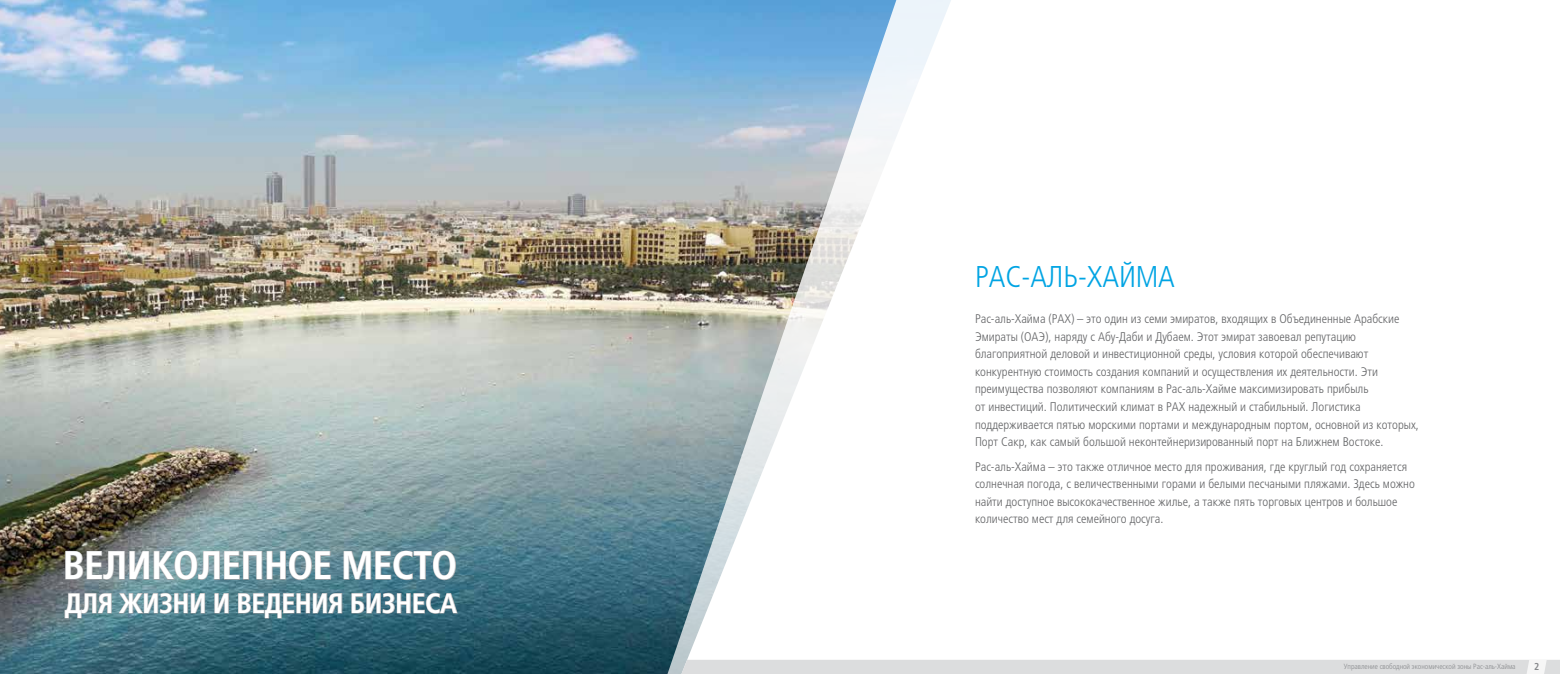
<style>
.page{position:relative;width:1560px;height:674px;background:#fff}
.page>*{position:absolute;margin:0;border:0;box-sizing:border-box;transform-origin:0 0}
.t1{font:700 condensed 39.75px "Frutiger LTCYR";letter-spacing:-.02em;color:#fff}
.t2{font:300 condensed 30px "Frutiger LTCYR";color:#00a4e3}
.t3{font:700 condensed 27.88px "Frutiger LTCYR";letter-spacing:-.02em;color:#fff}
.t4{font:300 condensed 12.5px/17.5px "Frutiger LTCYR";color:#636466}
.t5{font:700 condensed 10px "Frutiger LT Pro";color:#87898c}
.t6{font:300 condensed 7.5px "Frutiger LTCYR";color:#87898c}
</style>
<div class="page">
<img style="left:0;top:0;width:663px;height:673px">
<svg style="left:663px;top:0;width:18px;height:673px;background:#819ba4"></svg>
<svg style="left:681px;top:0;width:270px;height:659px"></svg>
<svg style="left:681px;top:659px;width:878px;height:14px;background:#dedfe0"></svg>
<svg style="left:65px;top:550px;width:266px;height:30px;background:#789197"></svg>
<svg style="left:343px;top:550px;width:113px;height:30px;background:#608693"></svg>
<svg style="left:65px;top:592px;width:47px;height:26px"></svg>
<svg style="left:119px;top:592px;width:86px;height:21px;background:#6f929c"></svg>
<svg style="left:214px;top:592px;width:15px;height:21px"></svg>
<svg style="left:238px;top:592px;width:104px;height:26px;background:#5c818e"></svg>
<svg style="left:351px;top:592px;width:106px;height:21px;background:#537a88"></svg>
<h1 class="t1" style="left:63px;top:544px;width:396px">ВЕЛИКОЛЕПНОЕ МЕСТО</h1>
<h3 class="t3" style="left:65px;top:588px;width:394px">ДЛЯ ЖИЗНИ И ВЕДЕНИЯ БИЗНЕСА</h3>
<h2 class="t2" style="left:974px;top:261px;width:201px">РАС-АЛЬ-ХАЙМА</h2>
<p class="t4" style="left:974px;top:310px;width:445px">Рас-аль-Хайма (РАХ) – это один из семи эмиратов, входящих в Объединенные Арабские Эмираты (ОАЭ), наряду с Абу-Даби и Дубаем. Этот эмират завоевал репутацию благоприятной деловой и инвестиционной среды, условия которой обеспечивают конкурентную стоимость создания компаний и осуществления их деятельности. Эти преимущества позволяют компаниям в Рас-аль-Хайме максимизировать прибыль<br>от инвестиций. Политический климат в РАХ надежный и стабильный. Логистика поддерживается пятью морскими портами и международным портом, основной из которых, Порт Сакр, как самый большой неконтейнеризированный порт на Ближнем Востоке.</p>
<p class="t4" style="left:974px;top:458px;width:441px">Рас-аль-Хайма – это также отличное место для проживания, где круглый год сохраняется солнечная погода, с величественными горами и белыми песчаными пляжами. Здесь можно найти доступное высококачественное жилье, а также пять торговых центров и большое количество мест для семейного досуга.</p>
<p class="t6" style="left:1343px;top:662px;width:173px">Управление свободной экономической зоны Рас-аль-Хайма</p>
<p class="t5" style="left:1533px;top:659px;width:7px">2</p>
</div>
